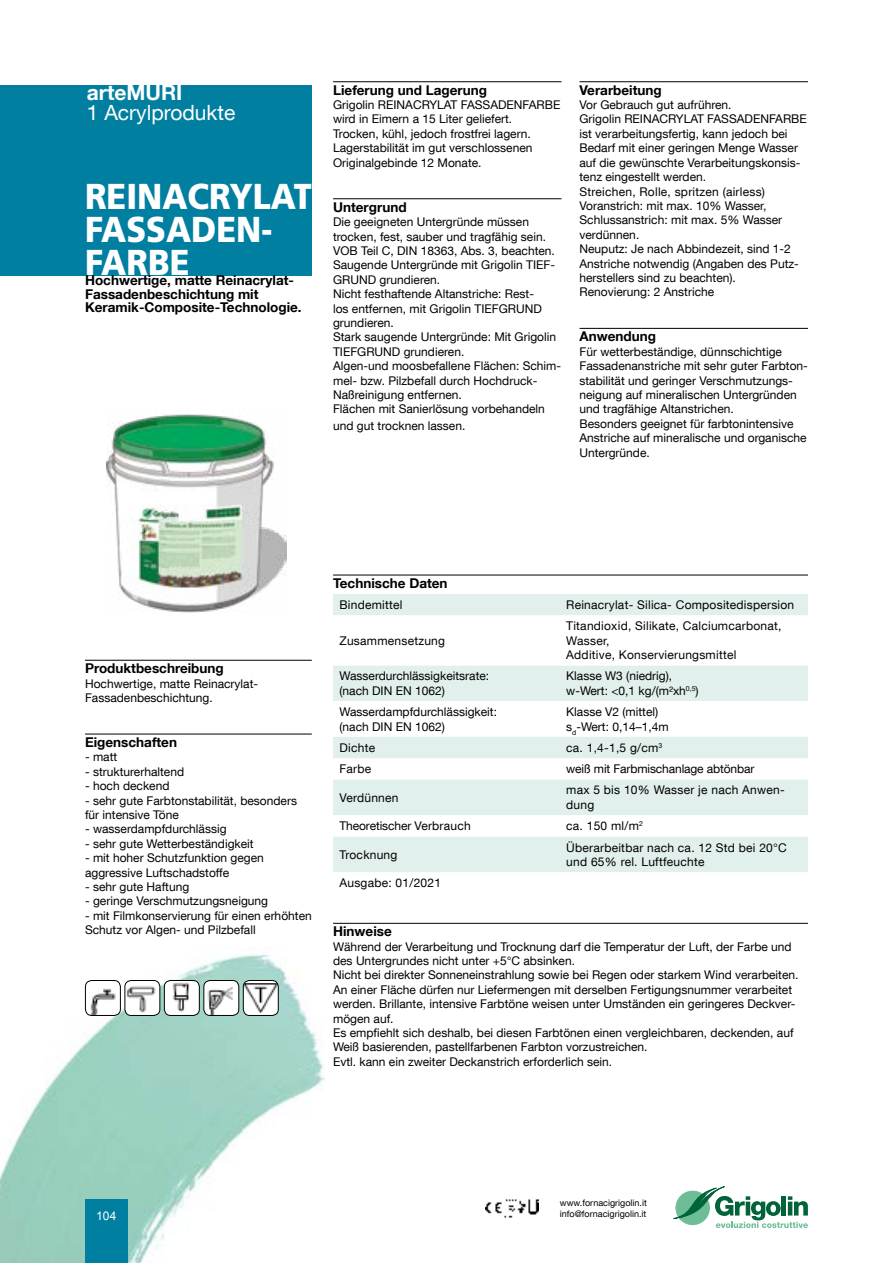
<style>
.page{position:relative;width:893px;height:1263px;background:#fff}
.page>*{position:absolute;margin:0;border:0;box-sizing:border-box;transform-origin:0 0}
.t1{font:900 36px/33px "Frutiger";color:#fff;scale:.9 1}
.t2{font:21px "Helvetica Neue LT Com";color:#fff}
.t3{font:700 21px "Helvetica Neue LT Com";color:#fff}
.t4{font:700 13.5px/13.5px "Helvetica Neue LT Com";color:#000}
.t5{font:12px/14.4px "Helvetica Neue LT Com";color:#000}
.t6{font:12px/14.4px "Helvetica Neue LT Com";letter-spacing:.02em;color:#000}
.t7{font:12px "Arial";color:#fff}
.t8{font:9px "Helvetica Neue LT Com";color:#000}
</style>
<div class="page">
<img style="left:0;top:954px;width:324px;height:309px">
<div style="left:0;top:85px;width:312px;height:190px;background:#007fa1"></div>
<svg style="left:673px;top:1186px;width:135px;height:42px"></svg>
<img style="left:485px;top:1199px;width:53px;height:19px">
<div style="left:85px;top:1199px;width:43px;height:64px;background:#007fa1"></div>
<hr style="left:333px;top:81px;width:228px;height:1px;background:#000">
<hr style="left:333px;top:198px;width:228px;height:1px;background:#000">
<hr style="left:579px;top:81px;width:229px;height:1px;background:#000">
<hr style="left:579px;top:328px;width:229px;height:1px;background:#000">
<hr style="left:85px;top:660px;width:227px;height:1px;background:#000">
<hr style="left:85px;top:734px;width:227px;height:1px;background:#000">
<img style="left:85px;top:980px;width:35px;height:35px">
<div style="left:85px;top:980px;width:36px;height:36px;border:1px solid #000;border-radius:6px"></div>
<img style="left:125px;top:980px;width:34px;height:35px">
<div style="left:125px;top:980px;width:35px;height:36px;border:1px solid #000;border-radius:6px"></div>
<img style="left:164px;top:980px;width:35px;height:35px">
<div style="left:164px;top:980px;width:36px;height:36px;border:1px solid #000;border-radius:6px"></div>
<img style="left:204px;top:981px;width:34px;height:34px">
<div style="left:203px;top:980px;width:36px;height:36px;border:1px solid #000;border-radius:6px"></div>
<div style="left:243px;top:980px;width:35px;height:35px;background:#fff;border-radius:6px"></div>
<img style="left:245px;top:983px;width:32px;height:30px">
<div style="left:243px;top:980px;width:36px;height:36px;border:1px solid #000;border-radius:6px"></div>
<hr style="left:333px;top:575px;width:475px;height:1px;background:#000">
<hr style="left:333px;top:923px;width:475px;height:1px;background:#000">
<div style="left:333px;top:594px;width:475px;height:21px;background:#e1f0ec"></div>
<svg style="left:333px;top:666px;width:475px;height:206px;fill:#e1f0ec"></svg>
<svg style="left:333px;top:737px;width:475px;height:99px"></svg>
<img style="left:106px;top:414px;width:180px;height:199px">
<h2 class="t3" style="left:87px;top:79px;width:97px">arteMURI</h2>
<h2 class="t2" style="left:87px;top:99px;width:150px">1 Acrylprodukte</h2>
<h1 class="t1" style="left:85px;top:179px;width:253px">REINACRYLAT<br>FASSADEN-<br>FARBE</h1>
<p class="t4" style="left:85px;top:273px;width:218px">Hochwertige, matte Reinacrylat-<br>Fassadenbeschichtung mit<br>Keramik-Composite-Technologie.</p>
<p class="t4" style="left:333px;top:83px;width:156px">Lieferung und Lagerung</p>
<p class="t5" style="left:333px;top:97px;width:229px">Grigolin REINACRYLAT FASSADENFARBE wird in Eimern a 15 Liter geliefert.<br>Trocken, kühl, jedoch frostfrei lagern.<br>Lagerstabilität im gut verschlossenen Originalgebinde 12 Monate.</p>
<p class="t4" style="left:333px;top:200px;width:75px">Untergrund</p>
<p class="t5" style="left:333px;top:214px;width:230px">Die geeigneten Untergründe müssen trocken, fest, sauber und tragfähig sein.<br>VOB Teil C, DIN 18363, Abs. 3, beachten.<br>Saugende Untergründe mit Grigolin TIEF-GRUND grundieren.<br>Nicht festhaftende Altanstriche: Rest-<br>los entfernen, mit Grigolin TIEFGRUND grundieren.<br>Stark saugende Untergründe: Mit Grigolin TIEFGRUND grundieren.<br>Algen-und moosbefallene Flächen: Schim&shy;mel- bzw. Pilzbefall durch Hochdruck-Naßreinigung entfernen.<br>Flächen mit Sanierlösung vorbehandeln</p>
<p class="t5" style="left:333px;top:418px;width:134px">und gut trocknen lassen.</p>
<p class="t4" style="left:579px;top:83px;width:84px">Verarbeitung</p>
<p class="t5" style="left:579px;top:97px;width:229px">Vor Gebrauch gut aufrühren.<br>Grigolin REINACRYLAT FASSADENFARBE ist verarbeitungsfertig, kann jedoch bei Bedarf mit einer geringen Menge Wasser auf die gewünschte Verarbeitungskonsis&shy;tenz eingestellt werden.<br>Streichen, Rolle, spritzen (airless)<br>Voranstrich: mit max. 10% Wasser, Schlussanstrich: mit max. 5% Wasser verdünnen.<br>Neuputz: Je nach Abbindezeit, sind 1-2<br>Anstriche notwendig (Angaben des Putz&shy;herstellers sind zu beachten).<br>Renovierung: 2 Anstriche</p>
<p class="t4" style="left:579px;top:329px;width:78px">Anwendung</p>
<p class="t5" style="left:579px;top:344px;width:230px">Für wetterbeständige, dünnschichtige Fassadenanstriche mit sehr guter Farbton&shy;stabilität und geringer Verschmutzungs&shy;neigung auf mineralischen Untergründen und tragfähige Altanstrichen.<br>Besonders geeignet für farbtonintensive Anstriche auf mineralische und organische Untergründe.</p>
<p class="t4" style="left:85px;top:661px;width:140px">Produktbeschreibung</p>
<p class="t5" style="left:85px;top:676px;width:175px">Hochwertige, matte Reinacrylat-<br>Fassadenbeschichtung.</p>
<p class="t4" style="left:85px;top:735px;width:93px">Eigenschaften</p>
<p class="t5" style="left:85px;top:750px;width:34px">- matt</p>
<p class="t5" style="left:85px;top:764px;width:101px">- strukturerhaltend</p>
<p class="t5" style="left:85px;top:778px;width:86px">- hoch deckend</p>
<p class="t5" style="left:85px;top:793px;width:214px">- sehr gute Farbtonstabilität, besonders für intensive Töne</p>
<p class="t5" style="left:85px;top:822px;width:143px">- wasserdampfdurchlässig</p>
<p class="t5" style="left:85px;top:836px;width:170px">- sehr gute Wetterbeständigkeit</p>
<p class="t5" style="left:85px;top:850px;width:180px">- mit hoher Schutzfunktion gegen aggressive Luftschadstoffe</p>
<p class="t5" style="left:85px;top:879px;width:106px">- sehr gute Haftung</p>
<p class="t5" style="left:85px;top:894px;width:185px">- geringe Verschmutzungsneigung</p>
<p class="t5" style="left:85px;top:908px;width:228px">- mit Filmkonservierung für einen erhöhten<br>Schutz vor Algen- und Pilzbefall</p>
<p class="t4" style="left:333px;top:576px;width:116px">Technische Daten</p>
<p class="t6" style="left:339px;top:597px;width:65px">Bindemittel</p>
<p class="t6" style="left:566px;top:597px;width:230px">Reinacrylat- Silica- Compositedispersion</p>
<p class="t6" style="left:339px;top:633px;width:107px">Zusammensetzung</p>
<p class="t6" style="left:566px;top:618px;width:217px">Titandioxid, Silikate, Calciumcarbonat,<br>Wasser,<br>Additive, Konservierungsmittel</p>
<p class="t5" style="left:339px;top:669px;width:151px">Wasserdurchlässigkeitsrate: (nach DIN EN 1062)</p>
<p class="t5" style="left:566px;top:669px;width:134px">Klasse W3 (niedrig), w-Wert: &lt;0,1 kg/(m²xh<sup>0,5</sup>)</p>
<p class="t5" style="left:339px;top:704px;width:159px">Wasserdampfdurchlässigkeit: (nach DIN EN 1062)</p>
<p class="t5" style="left:566px;top:704px;width:104px">Klasse V2 (mittel) s<sub>d</sub>-Wert: 0,14–1,4m</p>
<p class="t5" style="left:339px;top:740px;width:37px">Dichte</p>
<p class="t5" style="left:566px;top:740px;width:98px">ca. 1,4-1,5 g/cm<sup>3</sup></p>
<p class="t5" style="left:339px;top:761px;width:33px">Farbe</p>
<p class="t5" style="left:566px;top:761px;width:190px">weiß mit Farbmischanlage abtönbar</p>
<p class="t6" style="left:339px;top:790px;width:61px">Verdünnen</p>
<p class="t6" style="left:566px;top:783px;width:220px">max 5 bis 10% Wasser je nach Anwen&shy;dung</p>
<p class="t5" style="left:339px;top:818px;width:133px">Theoretischer Verbrauch</p>
<p class="t5" style="left:566px;top:818px;width:78px">ca. 150 ml/m<sup>2</sup></p>
<p class="t6" style="left:339px;top:847px;width:59px">Trocknung</p>
<p class="t6" style="left:566px;top:840px;width:222px">Überarbeitbar nach ca. 12 Std bei 20°C und 65% rel. Luftfeuchte</p>
<p class="t6" style="left:339px;top:875px;width:103px">Ausgabe: 01/2021</p>
<p class="t4" style="left:333px;top:924px;width:60px">Hinweise</p>
<p class="t5" style="left:333px;top:939px;width:467px">Während der Verarbeitung und Trocknung darf die Temperatur der Luft, der Farbe und des Untergrundes nicht unter +5°C absinken.<br>Nicht bei direkter Sonneneinstrahlung sowie bei Regen oder starkem Wind verarbeiten.<br>An einer Fläche dürfen nur Liefermengen mit derselben Fertigungsnummer verarbeitet werden. Brillante, intensive Farbtöne weisen unter Umständen ein geringeres Deckver&shy;mögen auf.<br>Es empfiehlt sich deshalb, bei diesen Farbtönen einen vergleichbaren, deckenden, auf Weiß basierenden, pastellfarbenen Farbton vorzustreichen.<br>Evtl. kann ein zweiter Deckanstrich erforderlich sein.</p>
<p class="t8" style="left:560px;top:1197px;width:88px">www.fornacigrigolin.it</p>
<p class="t7" style="left:96px;top:1208px;width:22px">104</p>
<p class="t8" style="left:560px;top:1208px;width:88px">info@fornacigrigolin.it</p>
</div>
